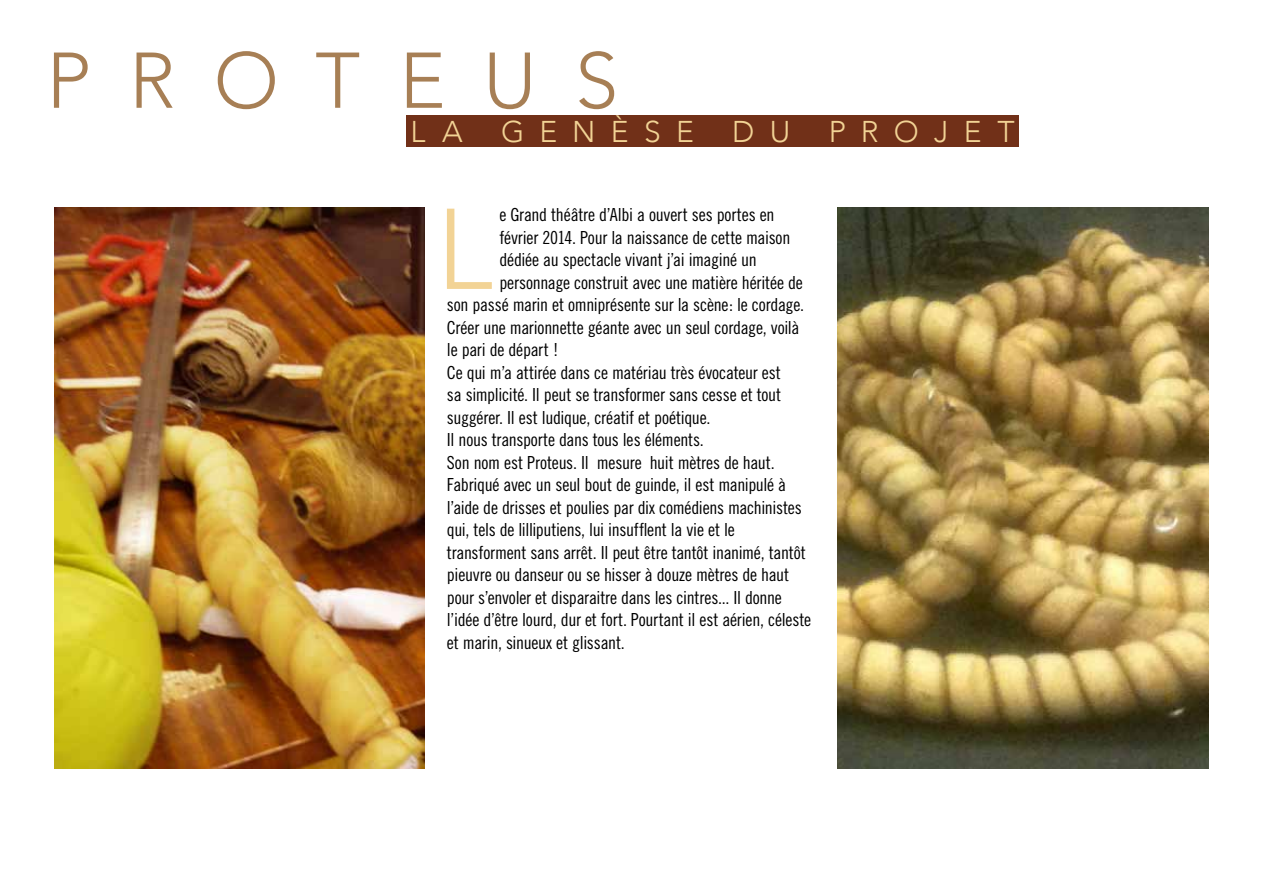
<style>
.page{position:relative;width:1263px;height:893px;background:#fff}
.page>*{position:absolute;margin:0;border:0;box-sizing:border-box;transform-origin:0 0}
.t1{font:300 113.4px "Avenir";color:#f2d395}
.t2{font:300 78px "Avenir";letter-spacing:.49em;color:#a77f55}
.t3{font:300 30px "Avenir";letter-spacing:.505em;color:#f2d395}
.t4{font:18px "Trade Gothic Cond Eighteen";letter-spacing:-.015em;color:#000}
</style>
<div class="page">
<img style="left:54px;top:207px;width:371px;height:562px">
<img style="left:838px;top:207px;width:370px;height:562px">
<div style="left:406px;top:116px;width:613px;height:31px;background:#713018"></div>
<h2 class="t2" style="left:46px;top:35px;width:573px">PROTEUS</h2>
<h3 class="t3" style="left:410px;top:114px;width:54px">L A</h3>
<h3 class="t3" style="left:501px;top:114px;width:194px">GENÈSE</h3>
<h3 class="t3" style="left:732px;top:114px;width:60px">D U</h3>
<h3 class="t3" style="left:829px;top:114px;width:188px">PROJET</h3>
<h1 class="t1" style="left:436px;top:183px;width:58px">L</h1>
<p class="t4" style="left:499px;top:204px;width:277px">e Grand théâtre d’Albi a ouvert ses portes en</p>
<p class="t4" style="left:499px;top:227px;width:292px">février 2014. Pour la naissance de cette maison</p>
<p class="t4" style="left:499px;top:249px;width:259px">dédiée au spectacle vivant j’ai imaginé un</p>
<p class="t4" style="left:499px;top:272px;width:305px">personnage construit avec une matière héritée de</p>
<p class="t4" style="left:447px;top:294px;width:359px">son passé marin et omniprésente sur la scène: le cordage.</p>
<p class="t4" style="left:447px;top:317px;width:354px">Créer une marionnette géante avec un seul cordage, voilà</p>
<p class="t4" style="left:447px;top:339px;width:113px">le pari de départ !</p>
<p class="t4" style="left:447px;top:362px;width:335px">Ce qui m’a attirée dans ce matériau très évocateur est</p>
<p class="t4" style="left:447px;top:384px;width:336px">sa simplicité. Il peut se transformer sans cesse et tout</p>
<p class="t4" style="left:447px;top:407px;width:265px">suggérer. Il est ludique, créatif et poétique.</p>
<p class="t4" style="left:447px;top:429px;width:258px">Il nous transporte dans tous les éléments.</p>
<p class="t4" style="left:447px;top:452px;width:329px">Son nom est Proteus. Il mesure huit mètres de haut.</p>
<p class="t4" style="left:447px;top:474px;width:341px">Fabriqué avec un seul bout de guinde, il est manipulé à</p>
<p class="t4" style="left:447px;top:497px;width:356px">l’aide de drisses et poulies par dix comédiens machinistes</p>
<p class="t4" style="left:447px;top:519px;width:289px">qui, tels de lilliputiens, lui insufflent la vie et le</p>
<p class="t4" style="left:447px;top:542px;width:360px">transforment sans arrêt. Il peut être tantôt inanimé, tantôt</p>
<p class="t4" style="left:447px;top:564px;width:344px">pieuvre ou danseur ou se hisser à douze mètres de haut</p>
<p class="t4" style="left:447px;top:587px;width:336px">pour s’envoler et disparaitre dans les cintres... Il donne</p>
<p class="t4" style="left:447px;top:609px;width:366px">l’idée d’être lourd, dur et fort. Pourtant il est aérien, céleste</p>
<p class="t4" style="left:447px;top:632px;width:179px">et marin, sinueux et glissant.</p>
</div>
